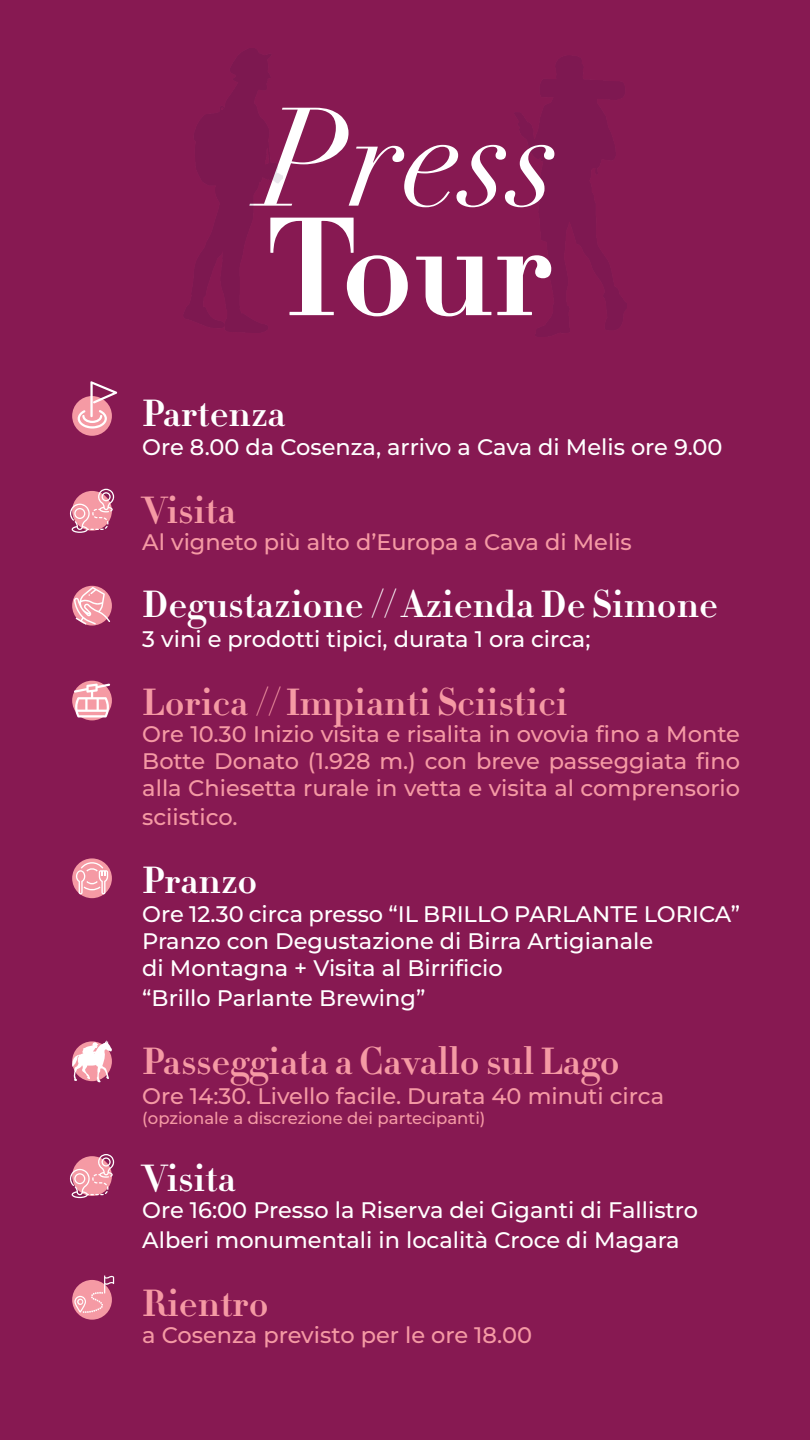
<style>
.page{position:relative;width:810px;height:1440px;background:#871952}
.page>*{position:absolute;margin:0;border:0;box-sizing:border-box;transform-origin:0 0}
.t1{font:italic 137.55px "Didot";color:#fff}
.t2{font:137.55px "Didot HTF B06 Bold";color:#fff}
.t3{font:37.5px "Didot HTF B06 Bold";color:#f59aa4}
.t4{font:37.5px "Didot HTF B06 Bold";color:#fff}
.t5{font:500 22.5px/27px "Montserrat";color:#fff}
.t6{font:500 22.5px/27px "Montserrat";color:#f59aa4;text-align:justify}
.t7{font:500 16.5px "Montserrat";color:#f59aa4}
</style>
<div class="page">
<div style="left:72px;top:396px;width:40px;height:40px;background:#f59aa4;border-radius:50%"></div>
<svg style="left:72px;top:586px;width:40px;height:40px"></svg>
<svg style="left:72px;top:681px;width:40px;height:39px"></svg>
<svg style="left:72px;top:858px;width:40px;height:40px"></svg>
<div style="left:72px;top:1280px;width:40px;height:40px;background:#f59aa4;border-radius:50%"></div>
<svg style="left:78px;top:381px;width:39px;height:48px"></svg>
<svg style="left:70px;top:489px;width:44px;height:44px"></svg>
<svg style="left:74px;top:587px;width:36px;height:37px"></svg>
<svg style="left:74px;top:684px;width:36px;height:33px"></svg>
<svg style="left:76px;top:862px;width:32px;height:32px"></svg>
<svg style="left:72px;top:1040px;width:40px;height:43px"></svg>
<svg style="left:70px;top:1154px;width:44px;height:44px"></svg>
<svg style="left:74px;top:1275px;width:40px;height:38px"></svg>
<h1 class="t1" style="left:261px;top:73px;width:300px">Press</h1>
<h1 class="t2" style="left:267px;top:180px;width:287px">Tour</h1>
<h2 class="t4" style="left:142px;top:389px;width:145px">Partenza</h2>
<p class="t5" style="left:142px;top:433px;width:582px">Ore 8.00 da Cosenza, arrivo a Cava di Melis ore 9.00</p>
<h2 class="t3" style="left:142px;top:486px;width:95px">Visita</h2>
<p class="t6" style="left:142px;top:528px;width:491px">Al vigneto più alto d’Europa a Cava di Melis</p>
<h2 class="t4" style="left:142px;top:581px;width:577px">Degustazione // Azienda De Simone</h2>
<p class="t5" style="left:142px;top:625px;width:450px">3 vini e prodotti tipici, durata 1 ora circa;</p>
<h2 class="t3" style="left:142px;top:678px;width:427px">Lorica // Impianti Sciistici</h2>
<p class="t6" style="left:142px;top:720px;width:599px">Ore 10.30 Inizio visita e risalita in ovovia fino a Monte Botte Donato (1.928 m.) con breve passeggiata fino alla Chiesetta rurale in vetta e visita al comprensorio</p>
<p class="t6" style="left:142px;top:803px;width:97px">sciistico.</p>
<h2 class="t4" style="left:142px;top:856px;width:117px">Pranzo</h2>
<p class="t5" style="left:142px;top:900px;width:599px">Ore 12.30 circa presso “IL BRILLO PARLANTE LORICA”<br>Pranzo con Degustazione di Birra Artigianale<br>di Montagna + Visita al Birrificio</p>
<p class="t5" style="left:142px;top:984px;width:285px">“Brillo Parlante Brewing”</p>
<h2 class="t3" style="left:142px;top:1037px;width:479px">Passeggiata a Cavallo sul Lago</h2>
<p class="t6" style="left:142px;top:1082px;width:523px">Ore 14:30. Livello facile. Durata 40 minuti circa</p>
<p class="t7" style="left:142px;top:1107px;width:345px">(opzionale a discrezione dei partecipanti)</p>
<h2 class="t4" style="left:142px;top:1155px;width:95px">Visita</h2>
<p class="t5" style="left:142px;top:1195px;width:557px;line-height:29.7px">Ore 16:00 Presso la Riserva dei Giganti di Fallistro<br>Alberi monumentali in località Croce di Magara</p>
<h2 class="t3" style="left:142px;top:1279px;width:128px">Rientro</h2>
<p class="t6" style="left:142px;top:1321px;width:391px">a Cosenza previsto per le ore 18.00</p>
</div>
